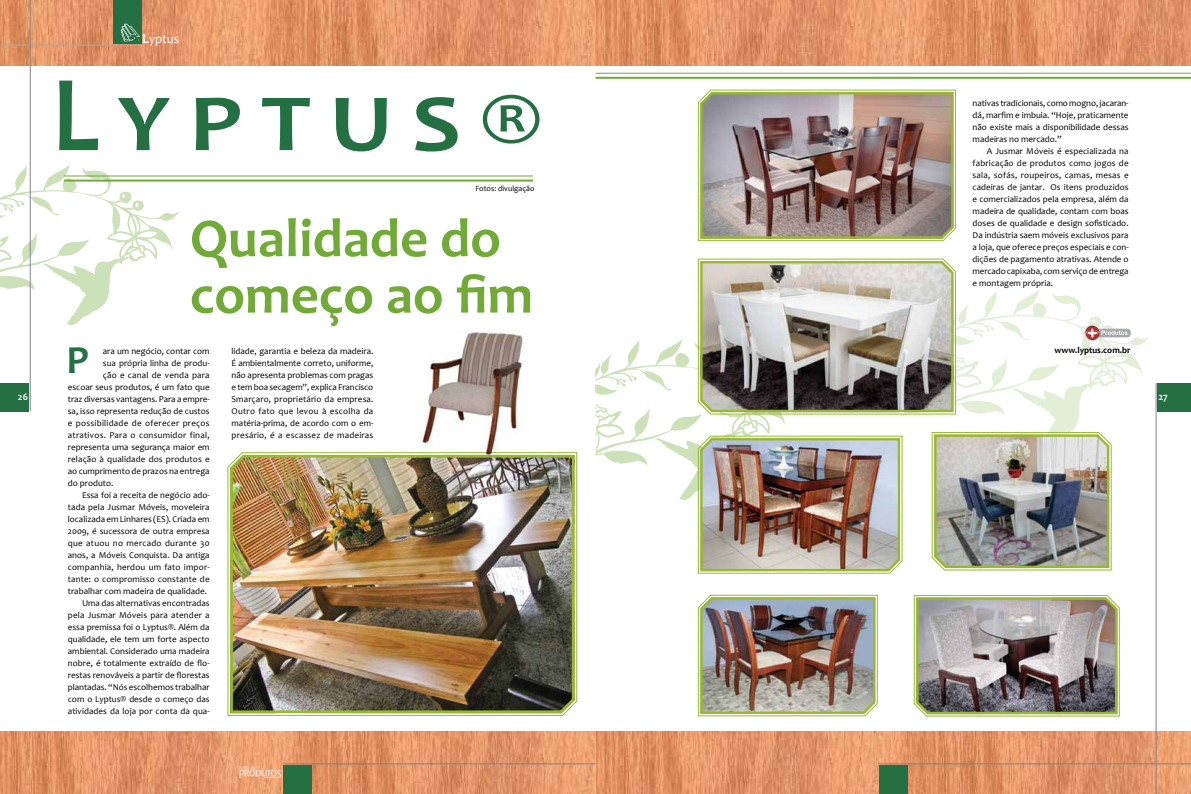
<style>
.page{position:relative;width:1191px;height:794px;background:#fff}
.page>*{position:absolute;margin:0;border:0;box-sizing:border-box;transform-origin:0 0}
.t1{font:700 81.9px "Candara";letter-spacing:.2em;color:#247043;scale:1.16 1}
.t2{font:700 54.9px/56.4px "Candara";color:#71aa37}
.t3{font:700 40px "Candara";color:#247043}
.t4{font:13px "Candara";color:#fff}
.t5{font:700 10px "Candara";color:#fff}
.t6{font:9px/12px "Candara";color:#000;text-align:justify}
.t7{font:9px "Candara";letter-spacing:.025em;color:#000}
.t8{font:9px "Candara";letter-spacing:.02em;color:#000}
.t9{font:9px "Candara";letter-spacing:.03em;color:#000}
.t10{font:700 9px "Candara";color:#000}
.t11{font:8px "Candara";color:#000}
.s1{font-weight:700;font-size:14px}
.s2{font-size:109.2px}
</style>
<div class="page">
<hr style="left:595px;top:77px;width:596px;height:2px;background:#71aa37">
<hr style="left:595px;top:73px;width:596px;height:1px;background:#71aa37">
<img style="left:0;top:731px;width:1191px;height:63px">
<div style="left:879px;top:765px;width:28px;height:29px;background:#247043"></div>
<div style="left:1157px;top:383px;width:34px;height:28px;background:#247043"></div>
<img style="left:0;top:0;width:1191px;height:66px">
<hr style="left:879px;top:763px;width:312px;height:1px;background:#808285">
<div style="left:0;top:383px;width:28px;height:28px;background:#247043"></div>
<div style="left:113px;top:0;width:29px;height:43px;background:#247043"></div>
<hr style="left:283px;top:763px;width:312px;height:1px;background:#808285">
<div style="left:283px;top:765px;width:29px;height:29px;background:#247043"></div>
<svg style="left:239px;top:765px;width:42px;height:13px"></svg>
<hr style="left:1155px;top:383px;width:1px;height:411px;background:#808285">
<hr style="left:64px;top:180px;width:469px;height:2px;background:#71aa37">
<hr style="left:64px;top:176px;width:469px;height:1px;background:#71aa37">
<svg style="left:121px;top:24px;width:19px;height:17px"></svg>
<svg style="left:0;top:164px;width:179px;height:161px"></svg>
<hr style="left:0;top:45px;width:142px;height:1px;background:#a7a9ac">
<hr style="left:30px;top:0;width:1px;height:411px;background:#808285">
<img style="left:595px;top:339px;width:308px;height:235px">
<img style="left:697px;top:594px;width:181px;height:122px">
<img style="left:913px;top:595px;width:207px;height:122px">
<img style="left:931px;top:290px;width:217px;height:281px">
<svg style="left:697px;top:258px;width:259px;height:157px;background:#ccdb98"></svg>
<img style="left:699px;top:260px;width:255px;height:153px">
<svg style="left:697px;top:89px;width:259px;height:152px"></svg>
<img style="left:699px;top:90px;width:255px;height:150px">
<img style="left:229px;top:452px;width:347px;height:262px">
<img style="left:382px;top:329px;width:190px;height:127px">
<h3 class="t4" style="left:142px;top:31px;width:39px"><span class="s1">L</span>yptus</h3>
<h1 class="t1" style="left:53px;top:74px;width:424px"><span class="s2">L</span>YPTUS®</h1>
<p class="t11" style="left:475px;top:184px;width:61px">Fotos: divulgação</p>
<h2 class="t2" style="left:190px;top:210px;width:345px">Qualidade do começo ao fim</h2>
<p class="t6" style="left:972px;top:97px;width:157px">nativas tradicionais, como mogno, jacaran&shy;dá, marfim e imbuia. “Hoje, praticamente não existe mais a disponibilidade dessas madeiras no mercado.”</p>
<p class="t6" style="left:972px;top:145px;width:157px;text-indent:14px">A Jusmar Móveis é especializada na fabricação de produtos como jogos de sala, sofás, roupeiros, camas, mesas e cadeiras de jantar. Os itens produzidos e comercializados pela empresa, além da madeira de qualidade, contam com boas doses de qualidade e design sofisticado.<br>Da indústria saem móveis exclusivos para a loja, que oferece preços especiais e con&shy;dições de pagamento atrativas. Atende o mercado capixaba, com serviço de entrega e montagem própria.</p>
<p class="t10" style="left:1054px;top:345px;width:78px">www.lyptus.com.br</p>
<p class="t6" style="left:231px;top:345px;width:143px">lidade, garantia e beleza da madeira.<br>É ambientalmente correto, uniforme, não apresenta problemas com pragas e tem boa secagem”, explica Francisco Smarçaro, proprietário da empresa.<br>Outro fato que levou à escolha da matéria-prima, de acordo com o em&shy;presário, é a escassez de madeiras</p>
<p class="t6" style="left:103px;top:345px;width:108px">ara um negócio, contar com</p>
<p class="t6" style="left:103px;top:357px;width:108px">sua própria linha de produ-</p>
<p class="t8" style="left:103px;top:369px;width:108px">ção e canal de venda para</p>
<p class="t6" style="left:68px;top:381px;width:143px">escoar seus produtos, é um fato que</p>
<p class="t6" style="left:68px;top:393px;width:143px">traz diversas vantagens. Para a empre-</p>
<p class="t6" style="left:68px;top:405px;width:143px">sa, isso representa redução de custos</p>
<p class="t9" style="left:68px;top:417px;width:143px">e possibilidade de oferecer preços</p>
<p class="t7" style="left:68px;top:429px;width:143px">atrativos. Para o consumidor final,</p>
<p class="t6" style="left:68px;top:441px;width:143px">representa uma segurança maior em</p>
<p class="t6" style="left:68px;top:453px;width:143px">relação à qualidade dos produtos e</p>
<p class="t6" style="left:68px;top:465px;width:143px">ao cumprimento de prazos na entrega</p>
<p class="t6" style="left:68px;top:477px;width:47px">do produto.</p>
<p class="t6" style="left:82px;top:489px;width:129px">Essa foi a receita de negócio ado-</p>
<p class="t6" style="left:68px;top:501px;width:143px">tada pela Jusmar Móveis, moveleira</p>
<p class="t6" style="left:68px;top:513px;width:143px">localizada em Linhares (ES). Criada em</p>
<p class="t6" style="left:68px;top:525px;width:143px">2009, é sucessora de outra empresa</p>
<p class="t7" style="left:68px;top:537px;width:143px">que atuou no mercado durante 30</p>
<p class="t6" style="left:68px;top:549px;width:143px">anos, a Móveis Conquista. Da antiga</p>
<p class="t8" style="left:68px;top:561px;width:143px">companhia, herdou um fato impor-</p>
<p class="t6" style="left:68px;top:573px;width:143px">tante: o compromisso constante de</p>
<p class="t6" style="left:68px;top:585px;width:141px">trabalhar com madeira de qualidade.</p>
<p class="t6" style="left:82px;top:597px;width:129px">Uma das alternativas encontradas</p>
<p class="t6" style="left:68px;top:609px;width:143px">pela Jusmar Móveis para atender a</p>
<p class="t6" style="left:68px;top:621px;width:143px">essa premissa foi o Lyptus®. Além da</p>
<p class="t6" style="left:68px;top:633px;width:143px">qualidade, ele tem um forte aspecto</p>
<p class="t6" style="left:68px;top:645px;width:143px">ambiental. Considerado uma madeira</p>
<p class="t6" style="left:68px;top:657px;width:143px">nobre, é totalmente extraído de flo-</p>
<p class="t6" style="left:68px;top:669px;width:143px">restas renováveis a partir de florestas</p>
<p class="t6" style="left:68px;top:681px;width:143px">plantadas. “Nós escolhemos trabalhar</p>
<p class="t6" style="left:68px;top:693px;width:143px">com o Lyptus® desde o começo das</p>
<p class="t6" style="left:68px;top:705px;width:143px">atividades da loja por conta da qua-</p>
<h3 class="t3" style="left:66px;top:336px;width:24px">P</h3>
<p class="t5" style="left:18px;top:391px;width:12px">26</p>
<p class="t5" style="left:1158px;top:391px;width:11px">27</p>
</div>
